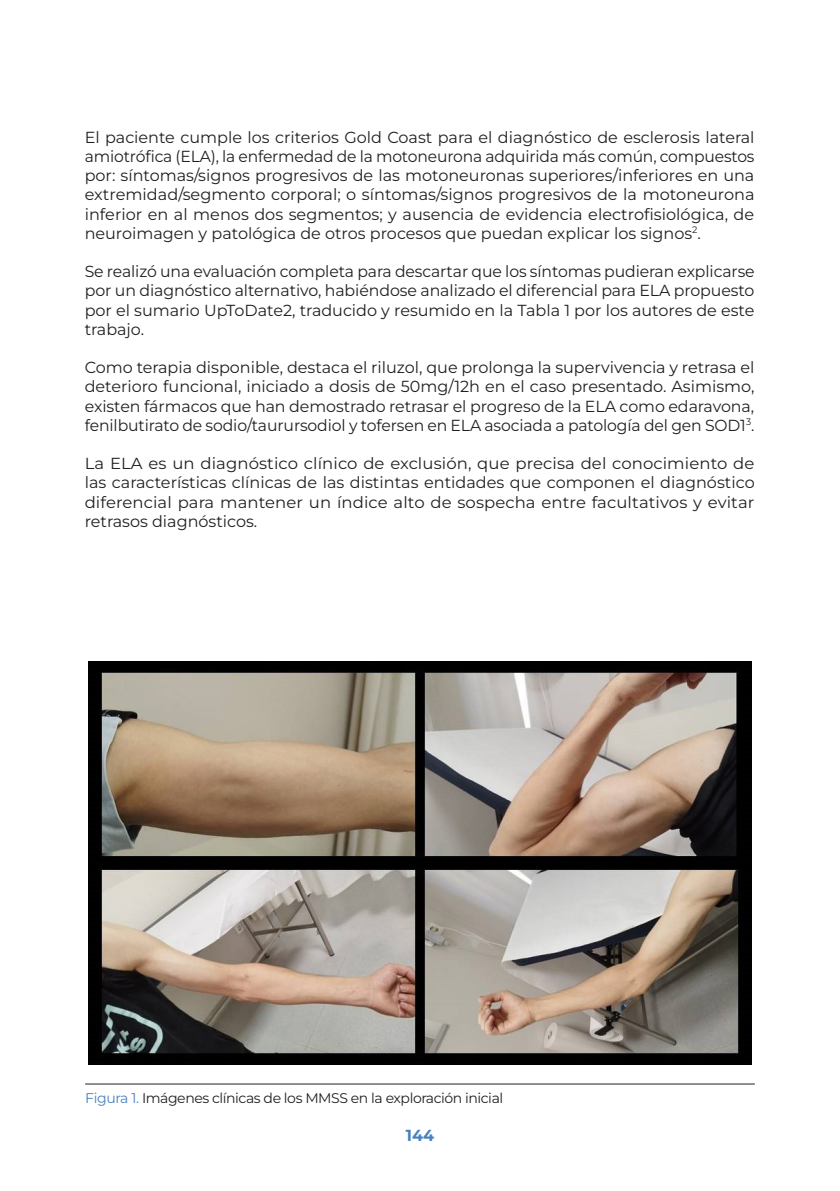
<style>
.page{position:relative;width:840px;height:1191px;background:#fff}
.page>*{position:absolute;margin:0;border:0;box-sizing:border-box;transform-origin:0 0}
.Parrafo{font:16px/19.2px "Montserrat";color:#231f20;text-align:justify}
.t1{font:700 16px "Montserrat";color:#4a81bd}
.Parrafo-2{font:14px "Montserrat";letter-spacing:-.03em;color:#231f20}
.s1{color:#4a81bd}
</style>
<div class="page">
<hr style="left:85px;top:1083px;width:669px;height:1px;background:#231f20">
<img style="left:89px;top:662px;width:661px;height:402px">
<p class="Parrafo" style="left:85px;top:127px;width:671px">El paciente cumple los criterios Gold Coast para el diagnóstico de esclerosis lateral amiotrófica (ELA), la enfermedad de la motoneurona adquirida más común, compuestos por: síntomas/signos progresivos de las motoneuronas superiores/inferiores en una extremidad/segmento corporal; o síntomas/signos progresivos de la motoneurona inferior en al menos dos segmentos; y ausencia de evidencia electrofisiológica, de neuroimagen y patológica de otros procesos que puedan explicar los signos<sup>2</sup>.</p>
<p class="Parrafo" style="left:85px;top:261px;width:671px">Se realizó una evaluación completa para descartar que los síntomas pudieran explicarse por un diagnóstico alternativo, habiéndose analizado el diferencial para ELA propuesto por el sumario UpToDate2, traducido y resumido en la Tabla 1 por los autores de este trabajo.</p>
<p class="Parrafo" style="left:85px;top:357px;width:670px">Como terapia disponible, destaca el riluzol, que prolonga la supervivencia y retrasa el deterioro funcional, iniciado a dosis de 50mg/12h en el caso presentado. Asimismo, existen fármacos que han demostrado retrasar el progreso de la ELA como edaravona, fenilbutirato de sodio/taurursodiol y tofersen en ELA asociada a patología del gen SOD1<sup>3</sup>.</p>
<p class="Parrafo" style="left:85px;top:453px;width:671px">La ELA es un diagnóstico clínico de exclusión, que precisa del conocimiento de las características clínicas de las distintas entidades que componen el diagnóstico diferencial para mantener un índice alto de sospecha entre facultativos y evitar retrasos diagnósticos.</p>
<p class="Parrafo-2" style="left:85px;top:1088px;width:419px"><span class="s1">Figura 1.</span> Imágenes clínicas de los MMSS en la exploración inicial</p>
<p class="t1" style="left:406px;top:1125px;width:30px">144</p>
</div>
